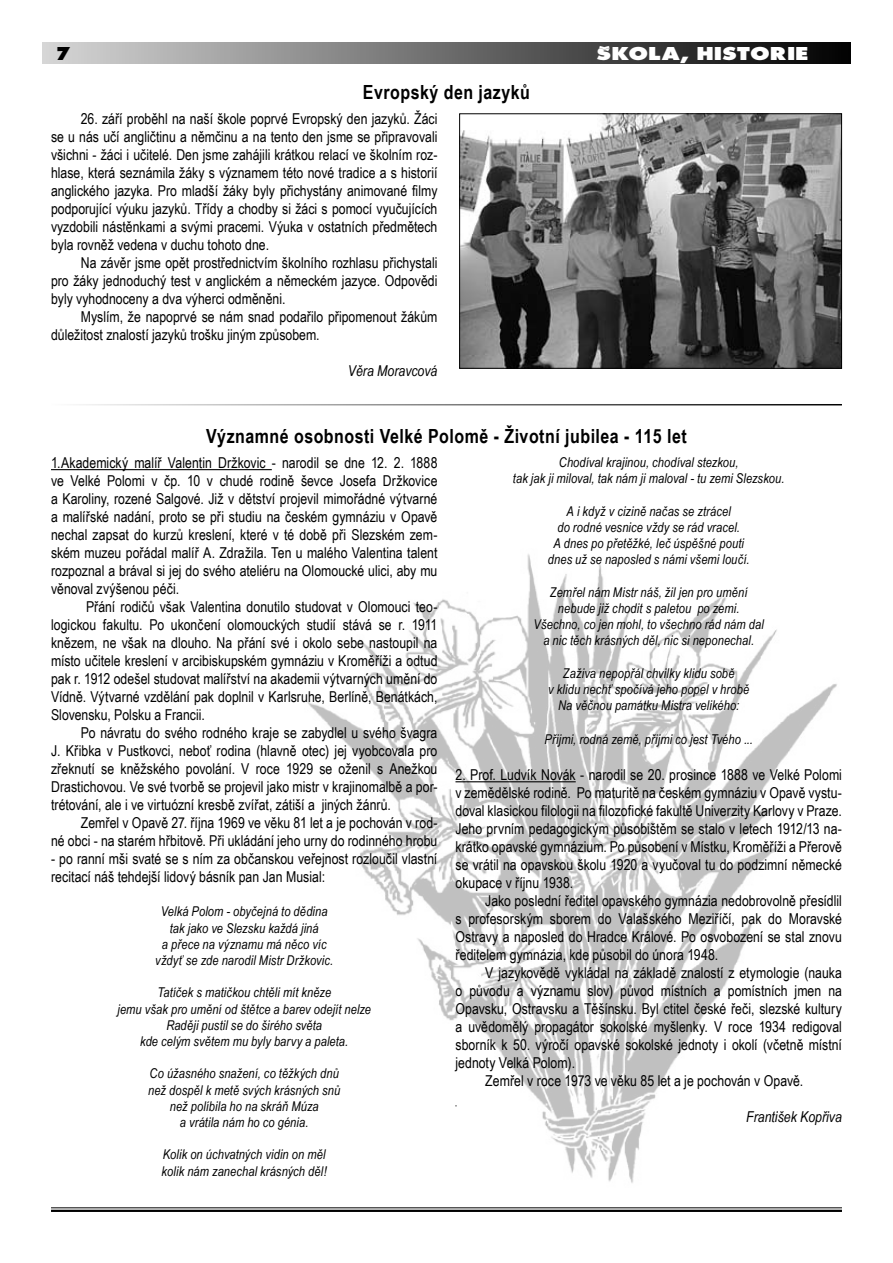
<style>
.page{position:relative;width:893px;height:1263px;background:#fff}
.page>*{position:absolute;margin:0;border:0;box-sizing:border-box;transform-origin:0 0}
.t1{font:700 19.5px "Arial Narrow";letter-spacing:.025em;color:#000}
.t2{font:700 expanded 19.5px "Futura PCE";letter-spacing:.05em;color:#fff;scale:1.25 1}
.t3{font:700 expanded 19.5px "Futura PCE";color:#000}
.t4{font:15px/18px "Arial Narrow";color:#000;text-align:justify}
.t5{font:italic 15px "Arial Narrow";color:#000}
.t6{font:italic 13.5px/16.2px "Arial Narrow";letter-spacing:.01em;color:#000;text-align:center}
</style>
<div class="page">
<hr style="left:51px;top:1207px;width:791px;height:1px;background:#000">
<hr style="left:51px;top:1210px;width:791px;height:2px;background:#000">
<div style="left:43px;top:43px;width:807px;height:21px;background:linear-gradient(to right,#d6d6d6,#020202)"></div>
<img style="left:461px;top:115px;width:379px;height:252px">
<div style="left:459px;top:113px;width:383px;height:256px;border:1px solid #000"></div>
<img style="left:307px;top:554px;width:530px;height:629px">
<hr style="left:51px;top:469px;width:221px;height:1px;background:#000">
<hr style="left:455px;top:781px;width:121px;height:1px;background:#000">
<h1 class="t3" style="left:57px;top:44px;width:14px">7</h1>
<h1 class="t1" style="left:363px;top:77px;width:168px">Evropský den jazyků</h1>
<p class="t4" style="left:51px;top:109px;width:388px;text-indent:30px">26. září proběhl na naší škole poprvé Evropský den jazyků. Žáci se u nás učí angličtinu a němčinu a na tento den jsme se připravovali všichni - žáci i učitelé. Den jsme zahájili krátkou relací ve školním roz&shy;hlase, která seznámila žáky s významem této nové tradice a s historií anglického jazyka. Pro mladší žáky byly přichystány animované filmy podporující výuku jazyků. Třídy a chodby si žáci s pomocí vyučujících vyzdobili nástěnkami a svými pracemi. Výuka v ostatních předmětech byla rovněž vedena v duchu tohoto dne.</p>
<p class="t4" style="left:51px;top:253px;width:388px;text-indent:30px">Na závěr jsme opět prostřednictvím školního rozhlasu přichystali pro žáky jednoduchý test v anglickém a německém jazyce. Odpovědi byly vyhodnoceny a dva výherci odměněni.</p>
<p class="t4" style="left:51px;top:307px;width:388px;text-indent:30px">Myslím, že napoprvé se nám snad podařilo připomenout žákům důležitost znalostí jazyků trošku jiným způsobem.</p>
<p class="t5" style="left:348px;top:360px;width:91px">Věra Moravcová</p>
<h1 class="t2" style="left:597px;top:44px;width:170px">ŠKOLA, HISTORIE</h1>
<h1 class="t1" style="left:206px;top:422px;width:482px">Významné osobnosti Velké Polomě - Životní jubilea - 115 let</h1>
<p class="t4" style="left:51px;top:453px;width:388px">1.Akademický malíř Valentin Držkovic - narodil se dne 12. 2. 1888 ve Velké Polomi v čp. 10 v chudé rodině ševce Josefa Držkovice a Karoliny, rozené Salgové. Již v dětství projevil mimořádné výtvarné a malířské nadání, proto se při studiu na českém gymnáziu v Opavě nechal zapsat do kurzů kreslení, které v té době při Slezském zem&shy;ském muzeu pořádal malíř A. Zdražila. Ten u malého Valentina talent rozpoznal a brával si jej do svého ateliéru na Olomoucké ulici, aby mu věnoval zvýšenou péči.</p>
<p class="t4" style="left:51px;top:597px;width:388px;text-indent:35px">Přání rodičů však Valentina donutilo studovat v Olomouci teo&shy;logickou fakultu. Po ukončení olomouckých studií stává se r. 1911 knězem, ne však na dlouho. Na přání své i okolo sebe nastoupil na místo učitele kreslení v arcibiskupském gymnáziu v Kroměříži a odtud pak r. 1912 odešel studovat malířství na akademii výtvarných umění do Vídně. Výtvarné vzdělání pak doplnil v Karlsruhe, Berlíně, Benátkách, Slovensku, Polsku a Francii.</p>
<p class="t4" style="left:51px;top:723px;width:388px;text-indent:30px">Po návratu do svého rodného kraje se zabydlel u svého švagra J. Křibka v Pustkovci, neboť rodina (hlavně otec) jej vyobcovala pro zřeknutí se kněžského povolání. V roce 1929 se oženil s Anežkou Drastichovou. Ve své tvorbě se projevil jako mistr v krajinomalbě a por&shy;trétování, ale i ve virtuózní kresbě zvířat, zátiší a jiných žánrů.</p>
<p class="t4" style="left:51px;top:813px;width:388px;text-align:right">Zemřel v Opavě 27. října 1969 ve věku 81 let a je pochován v rod-<br>né obci - na starém hřbitově. Při ukládání jeho urny do rodinného hrobu</p>
<p class="t4" style="left:51px;top:849px;width:388px">- po ranní mši svaté se s ním za občanskou veřejnost rozloučil vlastní recitací náš tehdejší lidový básník pan Jan Musial:</p>
<p class="t6" style="left:155px;top:903px;width:180px">Velká Polom - obyčejná to dědina tak jako ve Slezsku každá jiná<br>a přece na významu má něco víc vždyť se zde narodil Mistr Držkovic.</p>
<p class="t6" style="left:117px;top:984px;width:255px">Tatíček s matičkou chtěli mít kněze<br>jemu však pro umění od štětce a barev odejít nelze Raději pustil se do širého světa<br>kde celým světem mu byly barvy a paleta.</p>
<p class="t6" style="left:148px;top:1065px;width:194px">Co úžasného snažení, co těžkých dnů než dospěl k metě svých krásných snů než políbila ho na skráň Múza<br>a vrátila nám ho co génia.</p>
<p class="t6" style="left:162px;top:1146px;width:167px;text-align:left">Kolik on úchvatných vidin on měl kolik nám zanechal krásných děl!</p>
<p class="t6" style="left:513px;top:454px;width:273px">Chodíval krajinou, chodíval stezkou,<br>tak jak ji miloval, tak nám ji maloval - tu zemi Slezskou.</p>
<p class="t6" style="left:548px;top:502px;width:203px">A i když v cizině načas se ztrácel<br>do rodné vesnice vždy se rád vracel.<br>A dnes po přetěžké, leč úspěšné pouti dnes už se naposled s námi všemi loučí.</p>
<p class="t6" style="left:534px;top:583px;width:232px">Zemřel nám Mistr náš, žil jen pro umění nebude již chodit s paletou po zemi.<br>Všechno, co jen mohl, to všechno rád nám dal a nic těch krásných děl, nic si neponechal.</p>
<p class="t6" style="left:548px;top:664px;width:203px">Zaživa nepopřál chvilky klidu sobě<br>v klidu nechť spočívá jeho popel v hrobě<br>Na věčnou památku Mistra velikého:</p>
<p class="t6" style="left:544px;top:731px;width:210px">Přijmi, rodná země, přijmi co jest Tvého ...</p>
<p class="t4" style="left:455px;top:765px;width:388px">2. Prof. Ludvík Novák - narodil se 20. prosince 1888 ve Velké Polomi v zemědělské rodině. Po maturitě na českém gymnáziu v Opavě vystu&shy;doval klasickou filologii na filozofické fakultě Univerzity Karlovy v Praze.<br>Jeho prvním pedagogickým působištěm se stalo v letech 1912/13 na&shy;krátko opavské gymnázium. Po působení v Místku, Kroměříži a Přerově se vrátil na opavskou školu 1920 a vyučoval tu do podzimní německé okupace v říjnu 1938.</p>
<p class="t4" style="left:455px;top:891px;width:388px;text-indent:30px">Jako poslední ředitel opavského gymnázia nedobrovolně přesídlil s profesorským sborem do Valašského Meziříčí, pak do Moravské Ostravy a naposled do Hradce Králové. Po osvobození se stal znovu ředitelem gymnázia, kde působil do února 1948.</p>
<p class="t4" style="left:485px;top:963px;width:358px">V jazykovědě vykládal na základě znalostí z etymologie (nauka</p>
<p class="t4" style="left:455px;top:981px;width:388px">o původu a významu slov) původ místních a pomístních jmen na</p>
<p class="t4" style="left:455px;top:999px;width:388px">Opavsku, Ostravsku a Těšínsku. Byl ctitel české řeči, slezské kultury</p>
<p class="t4" style="left:455px;top:1017px;width:388px">a uvědomělý propagátor sokolské myšlenky. V roce 1934 redigoval</p>
<p class="t4" style="left:455px;top:1035px;width:388px">sborník k 50. výročí opavské sokolské jednoty i okolí (včetně místní</p>
<p class="t4" style="left:455px;top:1053px;width:121px">jednoty Velká Polom).</p>
<p class="t4" style="left:485px;top:1071px;width:319px">Zemřel v roce 1973 ve věku 85 let a je pochován v Opavě.</p>
<p class="t5" style="left:746px;top:1106px;width:97px">František Kopřiva</p>
</div>
